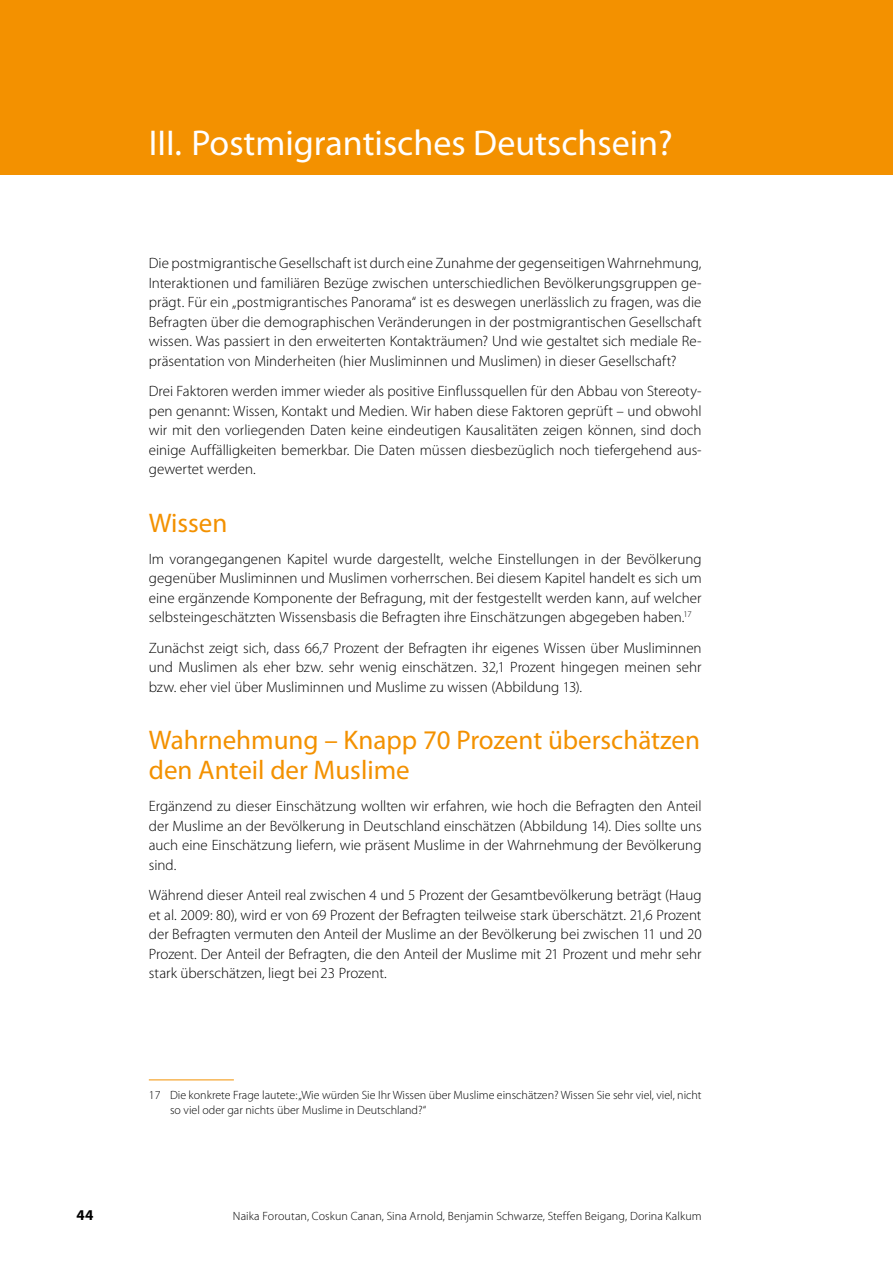
<style>
.page{position:relative;width:893px;height:1263px;background:#fff}
.page>*{position:absolute;margin:0;border:0;box-sizing:border-box;transform-origin:0 0}
.t1{font:36px "Myriad Pro";color:#fff}
.t2{font:27px/30px "Myriad Pro";color:#f39100}
.t3{font:300 15px/19.5px "Myriad Pro";color:#000;text-align:justify}
.t4{font:700 15px "Myriad Pro";color:#000}
.t5{font:300 12px/15px "Myriad Pro";color:#000}
</style>
<div class="page">
<div style="left:0;top:0;width:893px;height:174px;background:#f39100"></div>
<hr style="left:149px;top:1079px;width:85px;height:1px;background:#f39100">
<h1 class="t1" style="left:149px;top:120px;width:526px">III. Postmigrantisches Deutschsein?</h1>
<p class="t3" style="left:149px;top:254px;width:554px">Die postmigrantische Gesellschaft ist durch eine Zunahme der gegenseitigen Wahrnehmung, Interaktionen und familiären Bezüge zwischen unterschiedlichen Bevölkerungsgruppen ge&shy;prägt. Für ein „postmigrantisches Panorama“ ist es deswegen unerlässlich zu fragen, was die Befragten über die demographischen Veränderungen in der postmigrantischen Gesellschaft wissen. Was passiert in den erweiterten Kontakträumen? Und wie gestaltet sich mediale Re&shy;präsentation von Minderheiten (hier Musliminnen und Muslimen) in dieser Gesellschaft?</p>
<p class="t3" style="left:149px;top:381px;width:554px">Drei Faktoren werden immer wieder als positive Einflussquellen für den Abbau von Stereoty&shy;pen genannt: Wissen, Kontakt und Medien. Wir haben diese Faktoren geprüft – und obwohl wir mit den vorliegenden Daten keine eindeutigen Kausalitäten zeigen können, sind doch einige Auffälligkeiten bemerkbar. Die Daten müssen diesbezüglich noch tiefergehend aus&shy;gewertet werden.</p>
<h2 class="t2" style="left:149px;top:507px;width:80px">Wissen</h2>
<p class="t3" style="left:149px;top:549px;width:554px">Im vorangegangenen Kapitel wurde dargestellt, welche Einstellungen in der Bevölkerung gegenüber Musliminnen und Muslimen vorherrschen. Bei diesem Kapitel handelt es sich um eine ergänzende Komponente der Befragung, mit der festgestellt werden kann, auf welcher selbsteingeschätzten Wissensbasis die Befragten ihre Einschätzungen abgegeben haben.<sup>17</sup></p>
<p class="t3" style="left:149px;top:638px;width:554px">Zunächst zeigt sich, dass 66,7 Prozent der Befragten ihr eigenes Wissen über Musliminnen und Muslimen als eher bzw. sehr wenig einschätzen. 32,1 Prozent hingegen meinen sehr bzw. eher viel über Musliminnen und Muslime zu wissen (Abbildung 13).</p>
<h2 class="t2" style="left:149px;top:725px;width:553px">Wahrnehmung – Knapp 70 Prozent überschätzen den Anteil der Muslime</h2>
<p class="t3" style="left:149px;top:797px;width:554px">Ergänzend zu dieser Einschätzung wollten wir erfahren, wie hoch die Befragten den Anteil der Muslime an der Bevölkerung in Deutschland einschätzen (Abbildung 14). Dies sollte uns auch eine Einschätzung liefern, wie präsent Muslime in der Wahrnehmung der Bevölkerung sind.</p>
<p class="t3" style="left:149px;top:886px;width:554px">Während dieser Anteil real zwischen 4 und 5 Prozent der Gesamtbevölkerung beträgt (Haug et al. 2009: 80), wird er von 69 Prozent der Befragten teilweise stark überschätzt. 21,6 Prozent der Befragten vermuten den Anteil der Muslime an der Bevölkerung bei zwischen 11 und 20<br>Prozent. Der Anteil der Befragten, die den Anteil der Muslime mit 21 Prozent und mehr sehr stark überschätzen, liegt bei 23 Prozent.</p>
<p class="t5" style="left:170px;top:1088px;width:533px;text-indent:-21px">17 Die konkrete Frage lautete: „Wie würden Sie Ihr Wissen über Muslime einschätzen? Wissen Sie sehr viel, viel, nicht so viel oder gar nichts über Muslime in Deutschland?“</p>
<p class="t4" style="left:77px;top:1205px;width:19px">44</p>
<p class="t5" style="left:233px;top:1209px;width:470px">Naika Foroutan, Coskun Canan, Sina Arnold, Benjamin Schwarze, Steffen Beigang, Dorina Kalkum</p>
</div>
